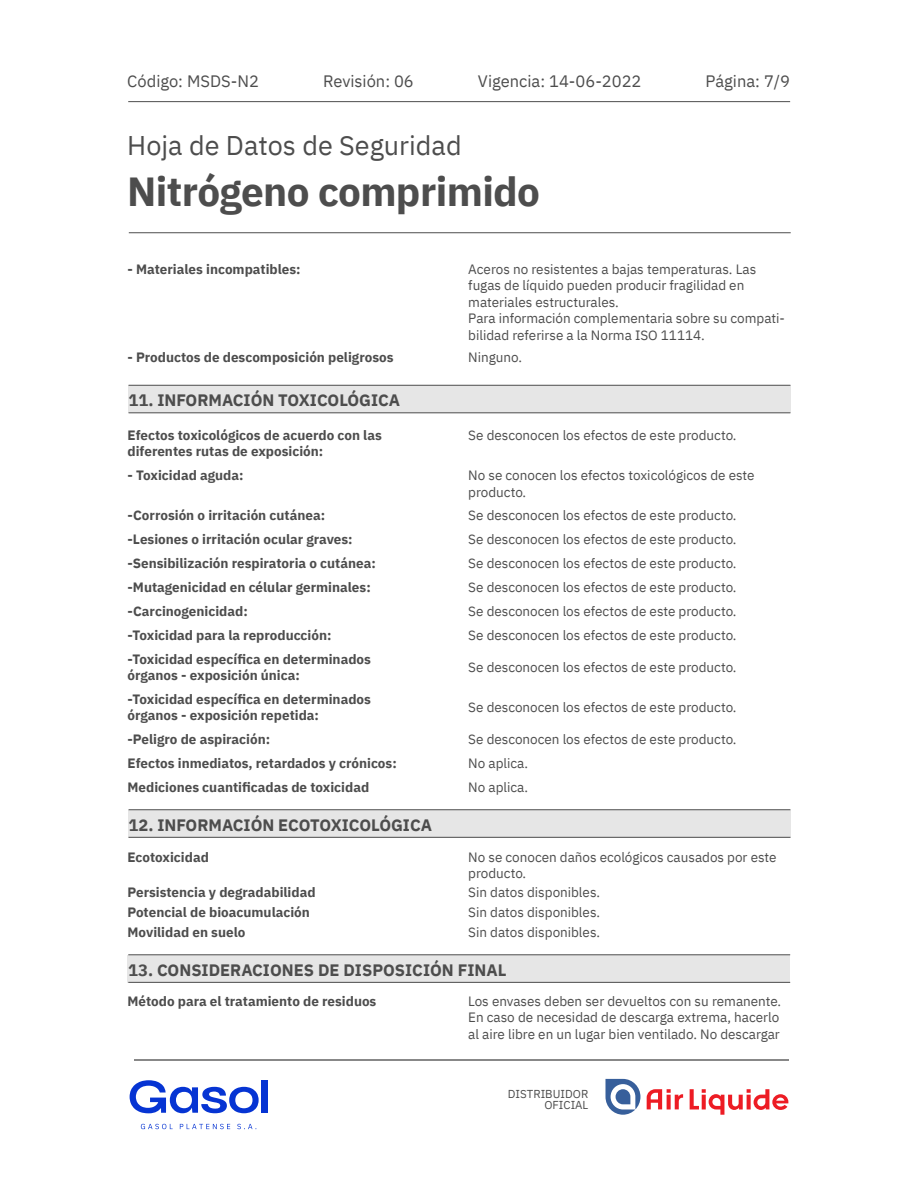
<style>
.page{position:relative;width:918px;height:1188px;background:#fff}
.page>*{position:absolute;margin:0;border:0;box-sizing:border-box;transform-origin:0 0}
.t1{font:700 40.5px "IBM Plex Sans";letter-spacing:-.015em;color:#4d4d4d}
.t2{font:27px "IBM Plex Sans";color:#4d4d4d}
.t3{font:700 16.5px "IBM Plex Sans";color:#4d4d4d}
.t4{font:16.5px "IBM Plex Sans";color:#4d4d4d}
.t5{font:13.5px/16.5px "IBM Plex Sans";color:#4d4d4d}
.t6{font:700 13.5px/16.2px "IBM Plex Sans";color:#4d4d4d}
.t7{font:11.55px/11.9px "IBM Plex Sans";color:#4d4d4d;text-align:right}
</style>
<div class="page">
<hr style="left:128px;top:101px;width:662px;height:1px;background:#4d4d4d">
<hr style="left:129px;top:232px;width:662px;height:1px;background:#4d4d4d">
<hr style="left:134px;top:1060px;width:654px;height:1px;background:#888">
<svg style="left:647px;top:1089px;width:36px;height:20px"></svg>
<svg style="left:690px;top:1089px;width:98px;height:26px"></svg>
<svg style="left:605px;top:1079px;width:35px;height:36px"></svg>
<div style="left:262px;top:1080px;width:6px;height:33px;background:#0634d3"></div>
<svg style="left:130px;top:1080px;width:129px;height:33px"></svg>
<svg style="left:141px;top:1124px;width:32px;height:5px"></svg>
<svg style="left:180px;top:1124px;width:50px;height:5px"></svg>
<svg style="left:237px;top:1124px;width:19px;height:5px"></svg>
<div style="left:128px;top:955px;width:662px;height:27px;background:#e6e6e6"></div>
<hr style="left:128px;top:954px;width:662px;height:1px;background:#4d4d4d">
<hr style="left:128px;top:982px;width:662px;height:1px;background:#4d4d4d">
<div style="left:128px;top:810px;width:662px;height:27px;background:#e6e6e6"></div>
<hr style="left:129px;top:809px;width:661px;height:1px;background:#4d4d4d">
<hr style="left:129px;top:837px;width:661px;height:1px;background:#4d4d4d">
<div style="left:128px;top:385px;width:662px;height:28px;background:#e6e6e6"></div>
<hr style="left:129px;top:385px;width:661px;height:1px;background:#4d4d4d">
<hr style="left:129px;top:412px;width:661px;height:1px;background:#4d4d4d">
<p class="t4" style="left:127px;top:69px;width:133px">Código: MSDS-N2</p>
<p class="t4" style="left:323px;top:69px;width:92px">Revisión: 06</p>
<p class="t4" style="left:478px;top:69px;width:165px">Vigencia: 14-06-2022</p>
<p class="t4" style="left:706px;top:69px;width:86px">Página: 7/9</p>
<h2 class="t2" style="left:127px;top:124px;width:336px">Hoja de Datos de Seguridad</h2>
<h1 class="t1" style="left:127px;top:159px;width:414px">Nitrógeno comprimido</h1>
<p class="t6" style="left:128px;top:260px;width:175px">- Materiales incompatibles:</p>
<p class="t5" style="left:468px;top:260px;width:318px">Aceros no resistentes a bajas temperaturas. Las fugas de líquido pueden producir fragilidad en materiales estructurales.<br>Para información complementaria sobre su compati&shy;bilidad referirse a la Norma ISO 11114.</p>
<p class="t6" style="left:128px;top:348px;width:268px">- Productos de descomposición peligrosos</p>
<p class="t5" style="left:468px;top:348px;width:55px">Ninguno.</p>
<p class="t3" style="left:129px;top:387px;width:273px">11. INFORMACIÓN TOXICOLÓGICA</p>
<p class="t6" style="left:128px;top:426px;width:256px">Efectos toxicológicos de acuerdo con las diferentes rutas de exposición:</p>
<p class="t5" style="left:468px;top:426px;width:270px">Se desconocen los efectos de este producto.</p>
<p class="t6" style="left:128px;top:466px;width:118px">- Toxicidad aguda:</p>
<p class="t5" style="left:468px;top:466px;width:288px">No se conocen los efectos toxicológicos de este producto.</p>
<p class="t6" style="left:128px;top:506px;width:199px">-Corrosión o irritación cutánea:</p>
<p class="t5" style="left:468px;top:506px;width:270px">Se desconocen los efectos de este producto.</p>
<p class="t6" style="left:128px;top:530px;width:227px">-Lesiones o irritación ocular graves:</p>
<p class="t5" style="left:468px;top:530px;width:270px">Se desconocen los efectos de este producto.</p>
<p class="t6" style="left:128px;top:554px;width:250px">-Sensibilización respiratoria o cutánea:</p>
<p class="t5" style="left:468px;top:554px;width:270px">Se desconocen los efectos de este producto.</p>
<p class="t6" style="left:128px;top:578px;width:245px">-Mutagenicidad en célular germinales:</p>
<p class="t5" style="left:468px;top:578px;width:270px">Se desconocen los efectos de este producto.</p>
<p class="t6" style="left:128px;top:602px;width:122px">-Carcinogenicidad:</p>
<p class="t5" style="left:468px;top:602px;width:270px">Se desconocen los efectos de este producto.</p>
<p class="t6" style="left:128px;top:626px;width:206px">-Toxicidad para la reproducción:</p>
<p class="t5" style="left:468px;top:626px;width:270px">Se desconocen los efectos de este producto.</p>
<p class="t6" style="left:128px;top:650px;width:245px">-Toxicidad específica en determinados órganos - exposición única:</p>
<p class="t5" style="left:468px;top:658px;width:270px">Se desconocen los efectos de este producto.</p>
<p class="t6" style="left:128px;top:690px;width:245px">-Toxicidad específica en determinados órganos - exposición repetida:</p>
<p class="t6" style="left:128px;top:726px;width:271px;line-height:24px">-Peligro de aspiración:<br>Efectos inmediatos, retardados y crónicos:<br>Mediciones cuantificadas de toxicidad</p>
<p class="t5" style="left:468px;top:698px;width:270px">Se desconocen los efectos de este producto.</p>
<p class="t5" style="left:468px;top:726px;width:270px;line-height:24px">Se desconocen los efectos de este producto.<br>No aplica.<br>No aplica.</p>
<p class="t3" style="left:129px;top:812px;width:305px">12. INFORMACIÓN ECOTOXICOLÓGICA</p>
<p class="t6" style="left:128px;top:848px;width:83px">Ecotoxicidad</p>
<p class="t6" style="left:128px;top:881px;width:190px;line-height:20px">Persistencia y degradabilidad<br>Potencial de bioacumulación<br>Movilidad en suelo</p>
<p class="t5" style="left:468px;top:847px;width:310px">No se conocen daños ecológicos causados por este producto.</p>
<p class="t5" style="left:468px;top:881px;width:133px;line-height:20px;text-align:justify">Sin datos disponibles.<br>Sin datos disponibles.<br>Sin datos disponibles.</p>
<p class="t3" style="left:128px;top:957px;width:380px">13. CONSIDERACIONES DE DISPOSICIÓN FINAL</p>
<p class="t6" style="left:128px;top:992px;width:250px">Método para el tratamiento de residuos</p>
<p class="t5" style="left:468px;top:991px;width:315px">Los envases deben ser devueltos con su remanente.<br>En caso de necesidad de descarga extrema, hacerlo al aire libre en un lugar bien ventilado. No descargar</p>
<p class="t7" style="left:508px;top:1087px;width:82px">DISTRIBUIDOR<br>OFICIAL</p>
</div>
